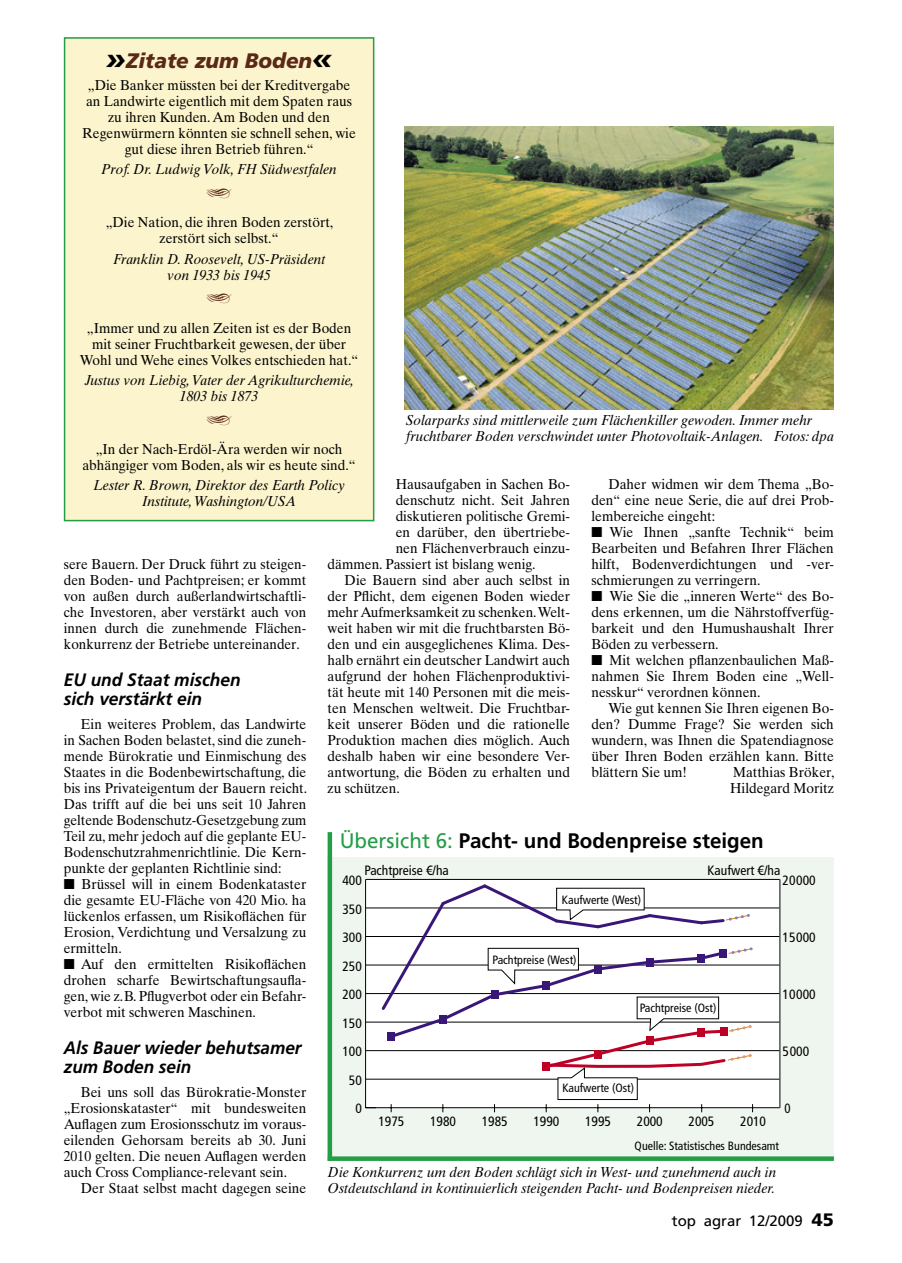
<style>
.page{position:relative;width:902px;height:1263px;background:#fff}
.page>*{position:absolute;margin:0;border:0;box-sizing:border-box;transform-origin:0 0}
.Tabellenüberschrift{font:700 21px "Frutiger LT";color:#000}
.Kommentar_Zitat{font:italic 900 21px "Frutiger LT";color:#5a2718}
.Zwischenüberschrift_2zeilig{font:italic 700 18px/19.5px "Frutiger LT";color:#000;scale:.95 1}
.Zwischenüberschrift_2zeilig-2{font:italic 700 18px/19.5px "Frutiger LT";color:#000;scale:.96 1}
.t1{font:15px "Frutiger LT";color:#000}
.Fließtext{font:14.4px/16px "Times Ten LT";color:#000;text-align:justify;scale:.95 1}
.Fließtext-2{font:14.4px/16px "Times Ten LT";color:#000;text-align:justify;scale:.94 1}
.Fließtext_ohne_Einzug{font:14.4px/16px "Times Ten LT";color:#000;text-align:justify;scale:.95 1}
.Zitat_Text{font:14.4px/16px "Times Ten LT";color:#000;text-align:center;scale:.95 1}
.Bildtext{font:italic 14.4px/16px "Times Ten LT";color:#000;scale:.95 1}
.Zitat_Name{font:italic 14.4px/16px "Times Ten LT";color:#000;text-align:center;scale:.95 1}
.Aufzählungspunkte{font:14.4px/16px "Times Ten LT";color:#000;text-align:justify;scale:.95 1}
.t2{font:condensed 13.5px "Frutiger LT";color:#000}
.t3{font:condensed 13.5px "Frutiger LT";color:#000;scale:.95 1}
.t4{font:condensed 12px "Frutiger LT";color:#000}
.s1{font-size:30px;color:#000}
.s2{font-weight:400;color:#239d46}
.s3{font-weight:900;font-size:18px}
</style>
<div class="page">
<div style="left:328px;top:857px;width:505px;height:304px;background:#eff5ef"></div>
<div style="left:365px;top:879px;width:415px;height:229px;background:#fff"></div>
<hr style="left:365px;top:1107px;width:415px;height:1px;background:#000">
<hr style="left:365px;top:879px;width:1px;height:229px;background:#000">
<hr style="left:365px;top:1079px;width:414px;height:1px;background:#000">
<hr style="left:365px;top:1050px;width:414px;height:1px;background:#000">
<hr style="left:365px;top:1022px;width:414px;height:1px;background:#000">
<hr style="left:365px;top:993px;width:414px;height:1px;background:#000">
<hr style="left:365px;top:965px;width:414px;height:1px;background:#000">
<hr style="left:365px;top:936px;width:414px;height:1px;background:#000">
<hr style="left:365px;top:908px;width:414px;height:1px;background:#000">
<hr style="left:365px;top:879px;width:415px;height:1px;background:#000">
<hr style="left:779px;top:879px;width:1px;height:229px;background:#000">
<svg style="left:365px;top:882px;width:389px;height:230px"></svg>
<div style="left:328px;top:1156px;width:505px;height:5px;background:#239d46"></div>
<div style="left:327px;top:832px;width:5px;height:329px;background:#239d46"></div>
<div style="left:65px;top:38px;width:308px;height:483px;background:#fcf4cc"></div>
<div style="left:64px;top:37px;width:310px;height:484px;border:2px solid #239d46"></div>
<img style="left:404px;top:127px;width:429px;height:282px">
<p class="Kommentar_Zitat" style="left:106px;top:48px;width:227px"><span class="s1">»</span>Zitate zum Boden<span class="s1">«</span></p>
<p class="Zitat_Text" style="left:82px;top:77px;width:289px">„Die Banker müssten bei der Kreditvergabe an Landwirte eigentlich mit dem Spaten raus zu ihren Kunden. Am Boden und den Regenwürmern könnten sie schnell sehen, wie gut diese ihren Betrieb führen.“</p>
<p class="Zitat_Name" style="left:101px;top:161px;width:249px">Prof. Dr. Ludwig Volk, FH Südwestfalen</p>
<p class="Zitat_Text" style="left:106px;top:214px;width:241px">„Die Nation, die ihren Boden zerstört, zerstört sich selbst.“</p>
<p class="Zitat_Name" style="left:113px;top:250px;width:225px">Franklin D. Roosevelt, US-Präsident von 1933 bis 1945</p>
<p class="Zitat_Text" style="left:80px;top:320px;width:294px">„Immer und zu allen Zeiten ist es der Boden mit seiner Fruchtbarkeit gewesen, der über<br>Wohl und Wehe eines Volkes entschieden hat.“</p>
<p class="Zitat_Name" style="left:85px;top:372px;width:284px">Justus von Liebig, Vater der Agrikulturchemie,<br>1803 bis 1873</p>
<p class="Bildtext" style="left:406px;top:412px;width:452px">Solarparks sind mittlerweile zum Flächenkiller gewoden. Immer mehr fruchtbarer Boden verschwindet unter Photovoltaik-Anlagen. Fotos: dpa</p>
<p class="Zitat_Text" style="left:82px;top:441px;width:289px">„In der Nach-Erdöl-Ära werden wir noch abhängiger vom Boden, als wir es heute sind.“</p>
<p class="Zitat_Name" style="left:93px;top:477px;width:267px">Lester R. Brown, Direktor des Earth Policy<br>Institute, Washington/USA</p>
<p class="Fließtext" style="left:395px;top:476px;width:185px">Hausaufgaben in Sachen Bo-</p>
<p class="Fließtext" style="left:395px;top:492px;width:185px">denschutz nicht. Seit Jahren</p>
<p class="Fließtext" style="left:395px;top:508px;width:185px">diskutieren politische Gremi-</p>
<p class="Fließtext" style="left:395px;top:524px;width:185px">en darüber, den übertriebe-</p>
<p class="Fließtext" style="left:395px;top:540px;width:185px">nen Flächenverbrauch einzu-</p>
<p class="Fließtext" style="left:327px;top:556px;width:220px">dämmen. Passiert ist bislang wenig.</p>
<p class="Fließtext" style="left:327px;top:572px;width:257px;text-indent:17px">Die Bauern sind aber auch selbst in der Pflicht, dem eigenen Boden wieder mehr Aufmerksamkeit zu schenken. Welt&shy;weit haben wir mit die fruchtbarsten Bö&shy;den und ein ausgeglichenes Klima. Des&shy;halb ernährt ein deutscher Landwirt auch aufgrund der hohen Flächenproduktivi&shy;tät heute mit 140 Personen mit die meis&shy;ten Menschen weltweit. Die Fruchtbar&shy;keit unserer Böden und die rationelle Produktion machen dies möglich. Auch deshalb haben wir eine besondere Ver&shy;antwortung, die Böden zu erhalten und zu schützen.</p>
<p class="Fließtext" style="left:591px;top:476px;width:257px;text-indent:17px">Daher widmen wir dem Thema „Bo&shy;den“ eine neue Serie, die auf drei Prob&shy;lembereiche eingeht:</p>
<p class="Fließtext_ohne_Einzug" style="left:591px;top:524px;width:257px">■ Wie Ihnen „sanfte Technik“ beim Bearbeiten und Befahren Ihrer Flächen hilft, Bodenverdichtungen und -ver&shy;schmierungen zu verringern.</p>
<p class="Fließtext_ohne_Einzug" style="left:591px;top:588px;width:257px">■ Wie Sie die „inneren Werte“ des Bo&shy;dens erkennen, um die Nährstoffverfüg&shy;barkeit und den Humushaushalt Ihrer Böden zu verbessern.</p>
<p class="Fließtext_ohne_Einzug" style="left:591px;top:652px;width:257px">■ Mit welchen pflanzenbaulichen Maß&shy;nahmen Sie Ihrem Boden eine „Well&shy;nesskur“ verordnen können.</p>
<p class="Fließtext" style="left:591px;top:700px;width:257px;text-indent:17px">Wie gut kennen Sie Ihren eigenen Bo&shy;den? Dumme Frage? Sie werden sich wundern, was Ihnen die Spatendiagnose über Ihren Boden erzählen kann. Bitte blättern Sie um!</p>
<p class="Fließtext-2" style="left:64px;top:556px;width:259px">sere Bauern. Der Druck führt zu steigen&shy;den Boden- und Pachtpreisen; er kommt von außen durch außerlandwirtschaftli&shy;che Investoren, aber verstärkt auch von innen durch die zunehmende Flächen&shy;konkurrenz der Betriebe untereinander.</p>
<p class="Zwischenüberschrift_2zeilig-2" style="left:64px;top:670px;width:186px">EU und Staat mischen sich verstärkt ein</p>
<p class="Fließtext-2" style="left:64px;top:716px;width:260px;text-indent:17px">Ein weiteres Problem, das Landwirte in Sachen Boden belastet, sind die zuneh&shy;mende Bürokratie und Einmischung des Staates in die Bodenbewirtschaftung, die bis ins Privateigentum der Bauern reicht.<br>Das trifft auf die bei uns seit 10 Jahren geltende Bodenschutz-Gesetzgebung zum Teil zu, mehr jedoch auf die geplante EU-Bodenschutzrahmenrichtlinie. Die Kern&shy;punkte der geplanten Richtlinie sind:</p>
<p class="Aufzählungspunkte" style="left:64px;top:876px;width:257px">■ Brüssel will in einem Bodenkataster die gesamte EU-Fläche von 420 Mio. ha lückenlos erfassen, um Risikoflächen für Erosion, Verdichtung und Versalzung zu ermitteln.</p>
<p class="Fließtext_ohne_Einzug" style="left:64px;top:956px;width:257px">■ Auf den ermittelten Risikoflächen drohen scharfe Bewirtschaftungsaufla&shy;gen, wie z. B. Pflugverbot oder ein Befahr&shy;verbot mit schweren Maschinen.</p>
<p class="Zwischenüberschrift_2zeilig" style="left:64px;top:1037px;width:252px">Als Bauer wieder behutsamer zum Boden sein</p>
<p class="Fließtext" style="left:64px;top:1084px;width:257px;text-indent:17px">Bei uns soll das Bürokratie-Monster „Erosionskataster“ mit bundesweiten Auflagen zum Erosionsschutz im voraus&shy;eilenden Gehorsam bereits ab 30. Juni 2010 gelten. Die neuen Auflagen werden auch Cross Compliance-relevant sein.</p>
<p class="Fließtext" style="left:81px;top:1180px;width:239px">Der Staat selbst macht dagegen seine</p>
<p class="Fließtext" style="left:730px;top:764px;width:111px">Matthias Bröker,<br>Hildegard Moritz</p>
<p class="Tabellenüberschrift" style="left:339px;top:828px;width:425px"><span class="s2">Übersicht 6:</span> Pacht- und Bodenpreise steigen</p>
<p class="t2" style="left:364px;top:863px;width:86px">Pachtpreise €/ha</p>
<p class="t2" style="left:707px;top:863px;width:74px">Kaufwert €/ha</p>
<p class="t2" style="left:782px;top:873px;width:35px">20000</p>
<p class="t2" style="left:342px;top:873px;width:21px">400</p>
<p class="t4" style="left:562px;top:892px;width:81px">Kaufwerte (West)</p>
<p class="t2" style="left:342px;top:901px;width:21px">350</p>
<p class="t2" style="left:782px;top:930px;width:35px">15000</p>
<p class="t2" style="left:342px;top:930px;width:21px">300</p>
<p class="t4" style="left:492px;top:952px;width:85px">Pachtpreise (West)</p>
<p class="t2" style="left:342px;top:958px;width:21px">250</p>
<p class="t2" style="left:782px;top:987px;width:35px">10000</p>
<p class="t2" style="left:342px;top:987px;width:21px">200</p>
<p class="t4" style="left:639px;top:1001px;width:78px">Pachtpreise (Ost)</p>
<p class="t2" style="left:342px;top:1015px;width:21px">150</p>
<p class="t2" style="left:342px;top:1044px;width:21px">100</p>
<p class="t2" style="left:782px;top:1044px;width:28px">5000</p>
<p class="t2" style="left:349px;top:1072px;width:14px">50</p>
<p class="t4" style="left:562px;top:1081px;width:73px">Kaufwerte (Ost)</p>
<p class="t2" style="left:355px;top:1101px;width:8px">0</p>
<p class="t3" style="left:784px;top:1101px;width:8px">0</p>
<p class="t2" style="left:378px;top:1113px;width:27px">1975</p>
<p class="t2" style="left:430px;top:1113px;width:27px">1980</p>
<p class="t2" style="left:482px;top:1113px;width:27px">1985</p>
<p class="t2" style="left:533px;top:1113px;width:27px">1990</p>
<p class="t2" style="left:585px;top:1113px;width:27px">1995</p>
<p class="t2" style="left:636px;top:1113px;width:27px">2000</p>
<p class="t2" style="left:688px;top:1113px;width:27px">2005</p>
<p class="t2" style="left:740px;top:1113px;width:27px">2010</p>
<p class="t4" style="left:634px;top:1139px;width:146px">Quelle: Statistisches Bundesamt</p>
<p class="Bildtext" style="left:327px;top:1164px;width:474px">Die Konkurrenz um den Boden schlägt sich in West- und zunehmend auch in<br>Ostdeutschland in kontinuierlich steigenden Pacht- und Bodenpreisen nieder.</p>
<p class="t1" style="left:672px;top:1212px;width:163px">top agrar 12/2009 <span class="s3">45</span></p>
</div>
